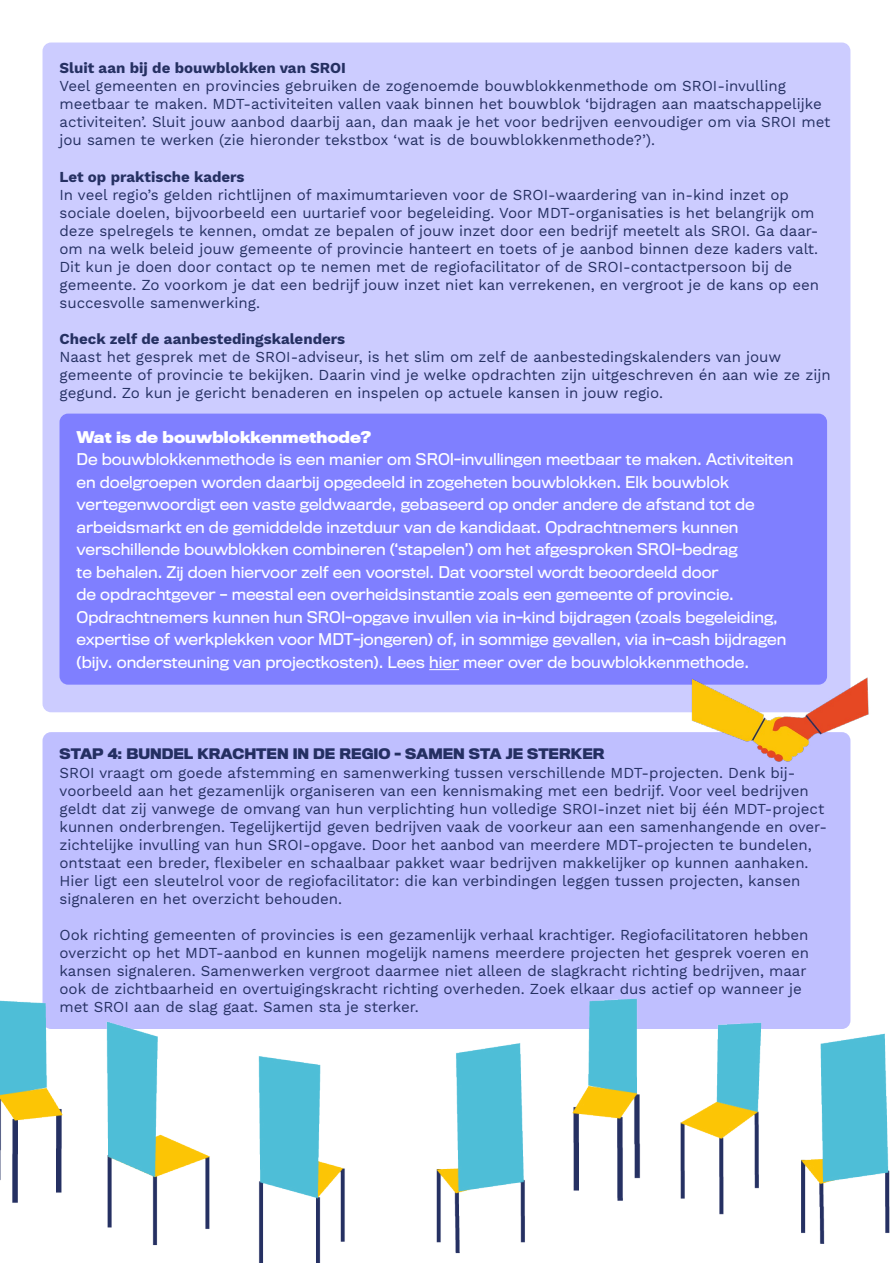
<style>
.page{position:relative;width:893px;height:1263px;background:#fff}
.page>*{position:absolute;margin:0;border:0;box-sizing:border-box;transform-origin:0 0}
.t1{font:15px/18px "Work Sans";color:#253062}
.t2{font:15px/22.5px "Titling Gothic FB";color:#fff}
.t3{font:700 15px "Work Sans";color:#253062}
.t4{font:700 15px "Titling Gothic FB";color:#fff}
.t5{font:700 13.5px "Titling Gothic FB";color:#242f62}
</style>
<div class="page">
<div style="left:43px;top:43px;width:807px;height:669px;background:#ccf;border-radius:9px"></div>
<div style="left:60px;top:414px;width:767px;height:271px;background:#7f7fff;border-radius:9px"></div>
<hr style="left:429px;top:669px;width:30px;height:1px;background:#fff">
<div style="left:43px;top:732px;width:807px;height:297px;background:#bfbfff;border-radius:9px"></div>
<img style="left:0;top:983px;width:890px;height:280px">
<img style="left:678px;top:614px;width:191px;height:215px">
<p class="t3" style="left:60px;top:60px;width:288px">Sluit aan bij de bouwblokken van SROI</p>
<p class="t1" style="left:60px;top:78px;width:772px">Veel gemeenten en provincies gebruiken de zogenoemde bouwblokkenmethode om SROI-invulling meetbaar te maken. MDT-activiteiten vallen vaak binnen het bouwblok ‘bijdragen aan maatschappelijke activiteiten’. Sluit jouw aanbod daarbij aan, dan maak je het voor bedrijven eenvoudiger om via SROI met jou samen te werken (zie hieronder tekstbox ‘wat is de bouwblokkenmethode?’).</p>
<p class="t3" style="left:60px;top:168px;width:187px">Let op praktische kaders</p>
<p class="t1" style="left:60px;top:186px;width:761px">In veel regio’s gelden richtlijnen of maximumtarieven voor de SROI-waardering van in-kind inzet op sociale doelen, bijvoorbeeld een uurtarief voor begeleiding. Voor MDT-organisaties is het belangrijk om deze spelregels te kennen, omdat ze bepalen of jouw inzet door een bedrijf meetelt als SROI. Ga daar&shy;om na welk beleid jouw gemeente of provincie hanteert en toets of je aanbod binnen deze kaders valt.<br>Dit kun je doen door contact op te nemen met de regiofacilitator of de SROI-contactpersoon bij de gemeente. Zo voorkom je dat een bedrijf jouw inzet niet kan verrekenen, en vergroot je de kans op een succesvolle samenwerking.</p>
<p class="t3" style="left:60px;top:330px;width:287px">Check zelf de aanbestedingskalenders</p>
<p class="t1" style="left:60px;top:348px;width:773px">Naast het gesprek met de SROI-adviseur, is het slim om zelf de aanbestedingskalenders van jouw gemeente of provincie te bekijken. Daarin vind je welke opdrachten zijn uitgeschreven én aan wie ze zijn gegund. Zo kun je gericht benaderen en inspelen op actuele kansen in jouw regio.</p>
<p class="t4" style="left:77px;top:427px;width:296px">Wat is de bouwblokkenmethode?</p>
<p class="t2" style="left:77px;top:448px;width:718px">De bouwblokkenmethode is een manier om SROI-invullingen meetbaar te maken. Activiteiten en doelgroepen worden daarbij opgedeeld in zogeheten bouwblokken. Elk bouwblok vertegenwoordigt een vaste geldwaarde, gebaseerd op onder andere de afstand tot de arbeidsmarkt en de gemiddelde inzetduur van de kandidaat. Opdrachtnemers kunnen verschillende bouwblokken combineren (‘stapelen’) om het afgesproken SROI-bedrag<br>te behalen. Zij doen hiervoor zelf een voorstel. Dat voorstel wordt beoordeeld door<br>de opdrachtgever – meestal een overheidsinstantie zoals een gemeente of provincie.<br>Opdrachtnemers kunnen hun SROI-opgave invullen via in-kind bijdragen (zoals begeleiding, expertise of werkplekken voor MDT-jongeren) of, in sommige gevallen, via in-cash bijdragen (bijv. ondersteuning van projectkosten). Lees hier meer over de bouwblokkenmethode.</p>
<p class="t5" style="left:60px;top:745px;width:547px">STAP 4: BUNDEL KRACHTEN IN DE REGIO - SAMEN STA JE STERKER</p>
<p class="t1" style="left:60px;top:764px;width:769px">SROI vraagt om goede afstemming en samenwerking tussen verschillende MDT-projecten. Denk bij&shy;voorbeeld aan het gezamenlijk organiseren van een kennismaking met een bedrijf. Voor veel bedrijven geldt dat zij vanwege de omvang van hun verplichting hun volledige SROI-inzet niet bij één MDT-project kunnen onderbrengen. Tegelijkertijd geven bedrijven vaak de voorkeur aan een samenhangende en over&shy;zichtelijke invulling van hun SROI-opgave. Door het aanbod van meerdere MDT-projecten te bundelen, ontstaat een breder, flexibeler en schaalbaar pakket waar bedrijven makkelijker op kunnen aanhaken.<br>Hier ligt een sleutelrol voor de regiofacilitator: die kan verbindingen leggen tussen projecten, kansen signaleren en het overzicht behouden.</p>
<p class="t1" style="left:60px;top:926px;width:751px">Ook richting gemeenten of provincies is een gezamenlijk verhaal krachtiger. Regiofacilitatoren hebben overzicht op het MDT-aanbod en kunnen mogelijk namens meerdere projecten het gesprek voeren en kansen signaleren. Samenwerken vergroot daarmee niet alleen de slagkracht richting bedrijven, maar ook de zichtbaarheid en overtuigingskracht richting overheden. Zoek elkaar dus actief op wanneer je met SROI aan de slag gaat. Samen sta je sterker.</p>
</div>
